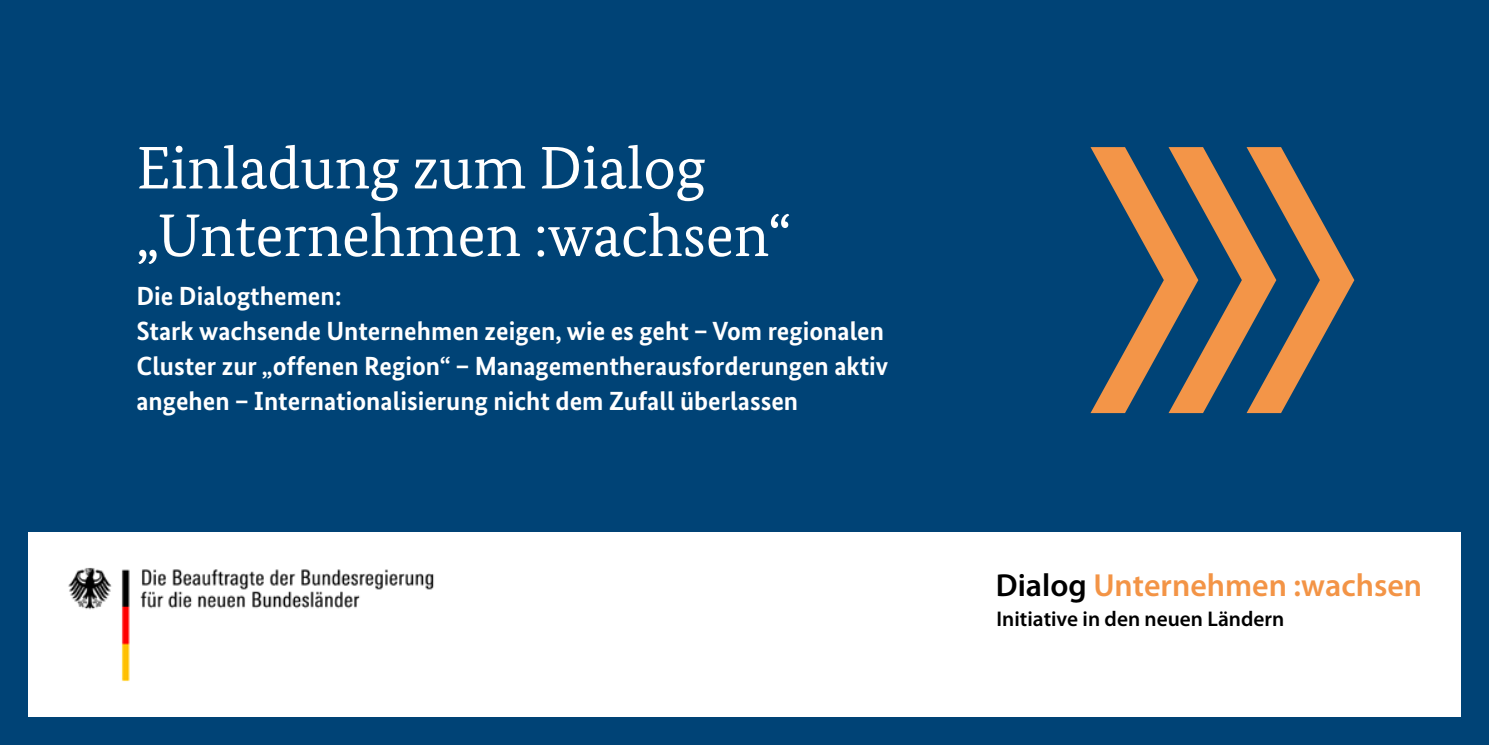
<style>
.page{position:relative;width:1489px;height:745px;background:#fff}
.page>*{position:absolute;margin:0;border:0;box-sizing:border-box;transform-origin:0 0}
._01_Headline_Titel_W{font:60px/67.5px "Bundes Serif";color:#fff}
.t1{font:600 32px "Myriad Pro";color:#f39446}
._03_Subheadline_Weiß{font:700 26.25px/35px "Bundes Sans";color:#fff}
.t2{font:600 21.25px "Myriad Pro";color:#000}
.s1{color:#000}
</style>
<div class="page">
<div style="left:0;top:0;width:1488px;height:744px;background:#004376"></div>
<svg style="left:1090px;top:147px;width:264px;height:266px"></svg>
<div style="left:28px;top:531px;width:1432px;height:185px;background:#fff"></div>
<img style="left:68px;top:567px;width:366px;height:115px">
<p class="_01_Headline_Titel_W" style="left:136px;top:133px;width:656px">Einladung zum Dialog „Unternehmen :wachsen“</p>
<p class="_03_Subheadline_Weiß" style="left:136px;top:278px;width:753px">Die Dialogthemen:<br>Stark wachsende Unternehmen zeigen, wie es geht – Vom regionalen Cluster zur „offenen Region“ – Managementherausforderungen aktiv angehen – Internationalisierung nicht dem Zufall überlassen</p>
<p class="t1" style="left:995px;top:567px;width:428px"><span class="s1">Dialog</span> Unternehmen :wachsen</p>
<p class="t2" style="left:996px;top:607px;width:289px">Initiative in den neuen Ländern</p>
</div>
